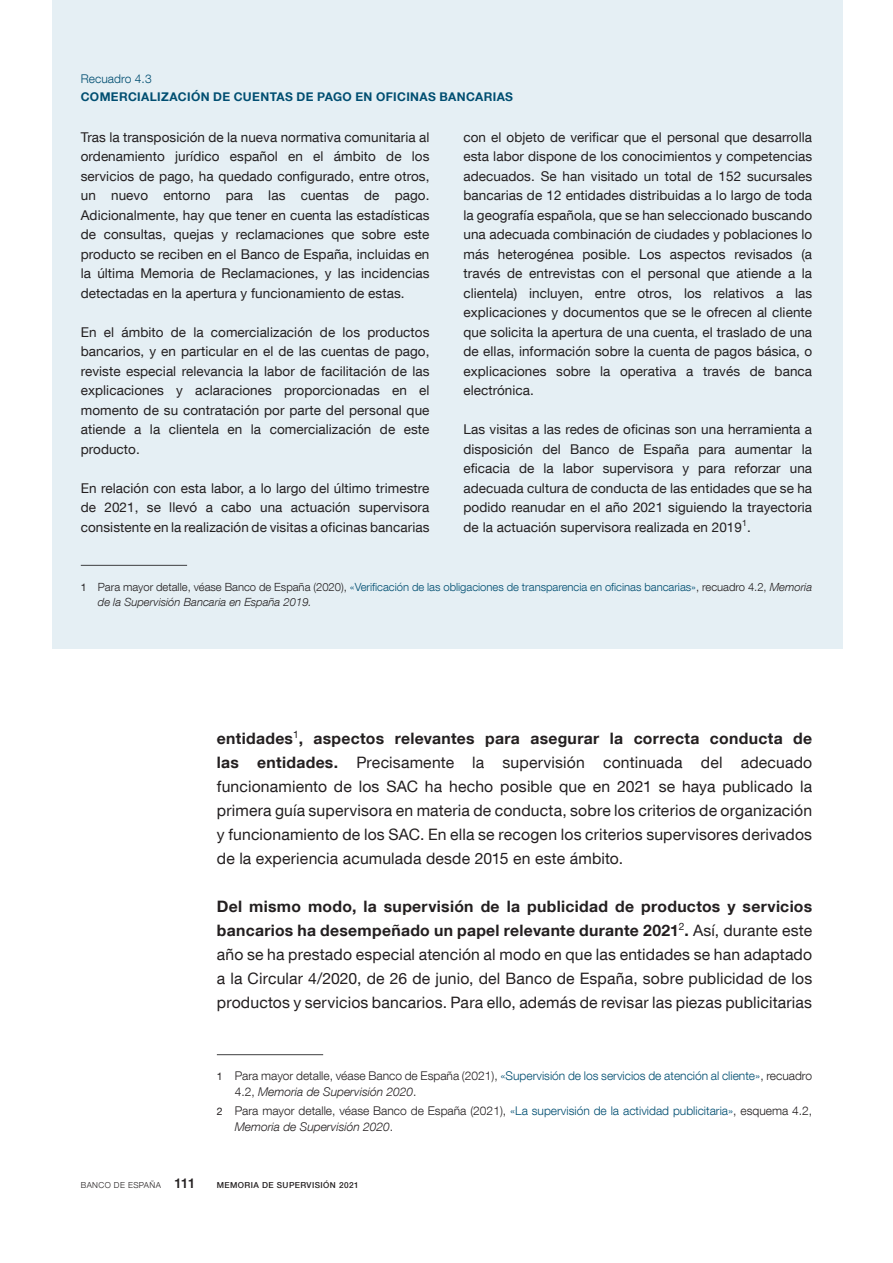
<style>
.page{position:relative;width:893px;height:1263px;background:#fff}
.page>*{position:absolute;margin:0;border:0;box-sizing:border-box;transform-origin:0 0}
.Texto_capítulo{font:15.75px/24px "Bd E Neue Helvetica";letter-spacing:.01em;color:#231f20;text-align:justify}
.Recuadro_texto{font:13.5px/19.5px "Bd E Neue Helvetica";letter-spacing:.005em;color:#231f20;text-align:justify}
.Texto_Citas_1{font:300 12px/16.5px "Bd E Neue Helvetica";color:#231f20}
.Recuadro_título{font:700 12px "Bd E Neue Helvetica";letter-spacing:.03em;color:#004e71}
.Recuadro_número{font:300 12px "Bd E Neue Helvetica";letter-spacing:.005em;color:#004e71}
.Recuadro_citas_1{font:300 11.25px/15px "Bd E Neue Helvetica";color:#004e71}
.t1{font:500 8.25px "Bd E Neue Helvetica";letter-spacing:.05em;color:#231f20}
.t2{font:300 8.25px "Bd E Neue Helvetica";letter-spacing:.05em;color:#231f20}
.s1{font-weight:400;font-size:10.5px;color:#231f20}
.s2{color:#231f20}
.s3{font-style:italic;color:#231f20}
.s4{font-weight:700}
.s5{font-weight:400;font-size:10.5px}
.s6{color:#004e71}
.s7{font-style:italic}
.s8{font-weight:500;font-size:13.5px}
</style>
<div class="page">
<hr style="left:217px;top:1054px;width:106px;height:1px;background:#3e3e3f">
<div style="left:52px;top:0;width:791px;height:649px;background:#e5eff4"></div>
<hr style="left:81px;top:565px;width:106px;height:1px;background:#3e3e3f">
<p class="Recuadro_número" style="left:81px;top:72px;width:72px">Recuadro 4.3</p>
<h4 class="Recuadro_título" style="left:81px;top:89px;width:434px">COMERCIALIZACIÓN DE CUENTAS DE PAGO EN OFICINAS BANCARIAS</h4>
<p class="Recuadro_texto" style="left:81px;top:127px;width:350px">Tras la transposición de la nueva normativa comunitaria al ordenamiento jurídico español en el ámbito de los servicios de pago, ha quedado configurado, entre otros, un nuevo entorno para las cuentas de pago.<br>Adicionalmente, hay que tener en cuenta las estadísticas de consultas, quejas y reclamaciones que sobre este producto se reciben en el Banco de España, incluidas en la última Memoria de Reclamaciones, y las incidencias detectadas en la apertura y funcionamiento de estas.</p>
<p class="Recuadro_texto" style="left:81px;top:322px;width:350px">En el ámbito de la comercialización de los productos bancarios, y en particular en el de las cuentas de pago, reviste especial relevancia la labor de facilitación de las explicaciones y aclaraciones proporcionadas en el momento de su contratación por parte del personal que atiende a la clientela en la comercialización de este producto.</p>
<p class="Recuadro_texto" style="left:81px;top:478px;width:350px">En relación con esta labor, a lo largo del último trimestre de 2021, se llevó a cabo una actuación supervisora consistente en la realización de visitas a oficinas bancarias</p>
<p class="Recuadro_texto" style="left:463px;top:127px;width:350px">con el objeto de verificar que el personal que desarrolla esta labor dispone de los conocimientos y competencias adecuados. Se han visitado un total de 152 sucursales bancarias de 12 entidades distribuidas a lo largo de toda la geografía española, que se han seleccionado buscando una adecuada combinación de ciudades y poblaciones lo más heterogénea posible. Los aspectos revisados (a través de entrevistas con el personal que atiende a la clientela) incluyen, entre otros, los relativos a las explicaciones y documentos que se le ofrecen al cliente que solicita la apertura de una cuenta, el traslado de una de ellas, información sobre la cuenta de pagos básica, o explicaciones sobre la operativa a través de banca electrónica.</p>
<p class="Recuadro_texto" style="left:463px;top:419px;width:350px">Las visitas a las redes de oficinas son una herramienta a disposición del Banco de España para aumentar la eficacia de la labor supervisora y para reforzar una adecuada cultura de conducta de las entidades que se ha podido reanudar en el año 2021 siguiendo la trayectoria de la actuación supervisora realizada en 2019<sup>1</sup>.</p>
<p class="Recuadro_citas_1" style="left:98px;top:579px;width:716px;text-indent:-17px"><span class="s1">1</span> <span class="s2">Para mayor detalle, véase Banco de España (2020),</span> «Verificación de las obligaciones de transparencia en oficinas bancarias»<span class="s2">, recuadro 4.2,</span> <span class="s3">Memoria de la Supervisión Bancaria en España 2019.</span></p>
<p class="Texto_capítulo" style="left:217px;top:726px;width:597px"><span class="s4">entidades</span><sup>1</sup><span class="s4">, aspectos relevantes para asegurar la correcta conducta de las entidades.</span> Precisamente la supervisión continuada del adecuado funcionamiento de los SAC ha hecho posible que en 2021 se haya publicado la primera guía supervisora en materia de conducta, sobre los criterios de organización y funcionamiento de los SAC. En ella se recogen los criterios supervisores derivados de la experiencia acumulada desde 2015 en este ámbito.</p>
<p class="Texto_capítulo" style="left:217px;top:894px;width:597px"><span class="s4">Del mismo modo, la supervisión de la publicidad de productos y servicios bancarios ha desempeñado un papel relevante durante 2021</span><sup>2</sup><span class="s4">.</span> Así, durante este año se ha prestado especial atención al modo en que las entidades se han adaptado a la Circular 4/2020, de 26 de junio, del Banco de España, sobre publicidad de los productos y servicios bancarios. Para ello, además de revisar las piezas publicitarias</p>
<p class="Texto_Citas_1" style="left:235px;top:1067px;width:579px;text-indent:-18px"><span class="s5">1</span> Para mayor detalle, véase Banco de España (2021), <span class="s6">«Supervisión de los servicios de atención al cliente»</span>, recuadro<br>4.2, <span class="s7">Memoria de Supervisión 2020</span>.</p>
<p class="Texto_Citas_1" style="left:235px;top:1102px;width:579px;text-indent:-18px"><span class="s5">2</span> Para mayor detalle, véase Banco de España (2021), <span class="s6">«La supervisión de la actividad publicitaria»</span>, esquema 4.2,<br><span class="s7">Memoria de Supervisión 2020</span>.</p>
<p class="t2" style="left:81px;top:1180px;width:116px">BANCO DE ESPAÑA <span class="s8">111</span></p>
<p class="t1" style="left:217px;top:1180px;width:143px">MEMORIA DE SUPERVISIÓN 2021</p>
</div>
